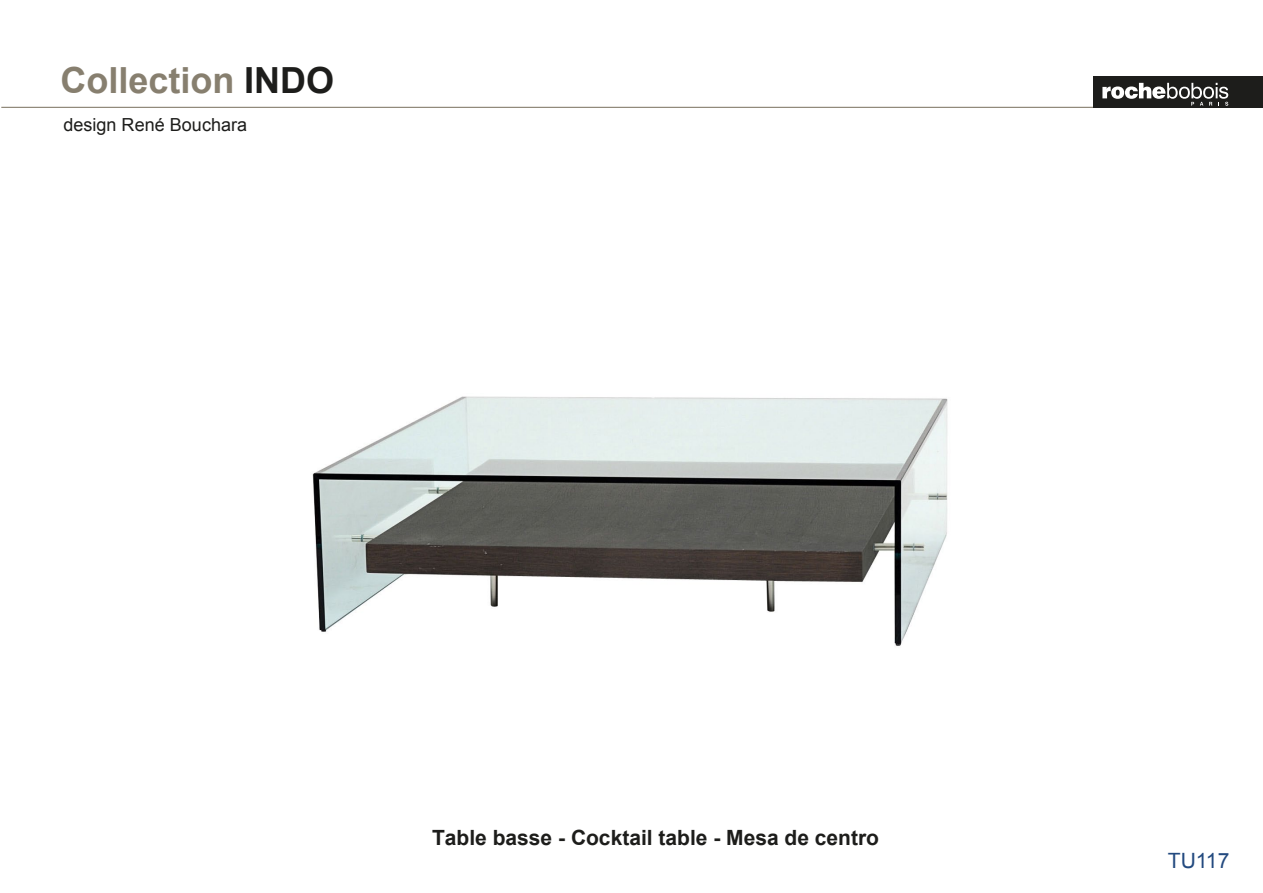
<style>
.page{position:relative;width:1263px;height:893px;background:#fff}
.page>*{position:absolute;margin:0;border:0;box-sizing:border-box;transform-origin:0 0}
.t1{font:700 36px "Arial";color:#877f6f}
.t2{font:700 21px "Arial";color:#1d1d1b}
.t3{font:21px "Arial";letter-spacing:-.005em;color:#234a7f}
.t4{font:18px "Arial";color:#1d1d1b}
.s1{color:#1d1d1b}
</style>
<div class="page">
<hr style="left:1px;top:107px;width:1261px;height:1px;background:#877f6f">
<div style="left:1093px;top:76px;width:170px;height:32px;background:#1d1d1b"></div>
<svg style="left:1102px;top:83px;width:126px;height:23px"></svg>
<img style="left:312px;top:396px;width:636px;height:250px">
<h1 class="t1" style="left:60px;top:57px;width:275px">Collection <span class="s1">INDO</span></h1>
<p class="t4" style="left:63px;top:113px;width:185px">design René Bouchara</p>
<p class="t2" style="left:432px;top:823px;width:448px">Table basse - Cocktail table - Mesa de centro</p>
<p class="t3" style="left:1168px;top:847px;width:63px">TU117</p>
</div>
